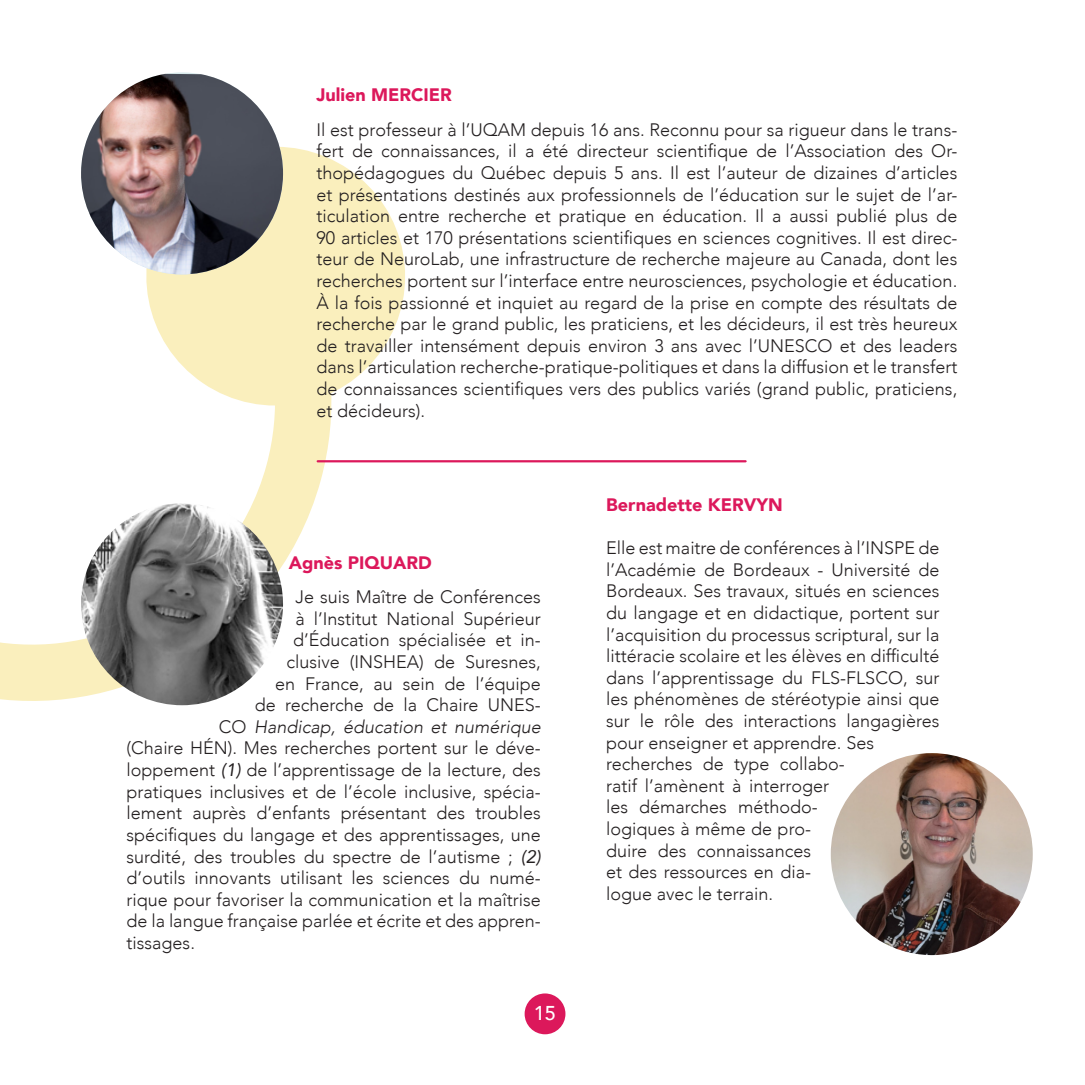
<style>
.page{position:relative;width:1085px;height:1085px;background:#fff}
.page>*{position:absolute;margin:0;border:0;box-sizing:border-box;transform-origin:0 0}
.t1{font:500 20.03px "Avenir";color:#fff}
.t2{font:300 18px/21.6px "Avenir";color:#231f20}
.t3{font:900 18px "Avenir";color:#dc185b}
.t4{font:italic 300 18px "Avenir";color:#231f20}
.s1{font-style:normal}
.s2{font-weight:400;font-style:italic}
</style>
<div class="page">
<div style="left:524px;top:993px;width:41px;height:41px;background:#dc185b;border-radius:50%"></div>
<svg style="left:0;top:423px;width:338px;height:283px"></svg>
<svg style="left:146px;top:147px;width:259px;height:276px;fill:#faefbd"></svg>
<img style="left:81px;top:503px;width:202px;height:202px;border-radius:101px">
<img style="left:830px;top:753px;width:202px;height:201px;border-radius:101px">
<hr style="left:317px;top:460px;width:428px;height:2px;background:#dc185b">
<img style="left:81px;top:74px;width:202px;height:201px">
<p class="t3" style="left:316px;top:80px;width:137px">Julien MERCIER</p>
<p class="t2" style="left:316px;top:119px;width:642px;text-align:justify">Il est professeur à l’UQAM depuis 16 ans. Reconnu pour sa rigueur dans le trans&shy;fert de connaissances, il a été directeur scientifique de l’Association des Or&shy;thopédagogues du Québec depuis 5 ans. Il est l’auteur de dizaines d’articles et présentations destinés aux professionnels de l’éducation sur le sujet de l’ar&shy;ticulation entre recherche et pratique en éducation. Il a aussi publié plus de 90 articles et 170 présentations scientifiques en sciences cognitives. Il est direc&shy;teur de NeuroLab, une infrastructure de recherche majeure au Canada, dont les recherches portent sur l’interface entre neurosciences, psychologie et éducation.<br>À la fois passionné et inquiet au regard de la prise en compte des résultats de recherche par le grand public, les praticiens, et les décideurs, il est très heureux de travailler intensément depuis environ 3 ans avec l’UNESCO et des leaders dans l’articulation recherche-pratique-politiques et dans la diffusion et le transfert de connaissances scientifiques vers des publics variés (grand public, praticiens, et décideurs).</p>
<p class="t3" style="left:289px;top:547px;width:145px">Agnès PIQUARD</p>
<p class="t2" style="left:295px;top:586px;width:247px">Je suis Maître de Conférences</p>
<p class="t2" style="left:295px;top:607px;width:247px">à l’Institut National Supérieur</p>
<p class="t2" style="left:293px;top:629px;width:249px">d’Éducation spécialisée et in-</p>
<p class="t2" style="left:286px;top:651px;width:256px">clusive (INSHEA) de Suresnes,</p>
<p class="t2" style="left:275px;top:672px;width:267px">en France, au sein de l’équipe</p>
<p class="t2" style="left:255px;top:694px;width:287px">de recherche de la Chaire UNES-</p>
<p class="t4" style="left:219px;top:716px;width:323px"><span class="s1">CO</span> Handicap, éducation et numérique</p>
<p class="t2" style="left:127px;top:737px;width:416px">(Chaire HÉN). Mes recherches portent sur le déve-</p>
<p class="t2" style="left:127px;top:759px;width:416px">loppement <span class="s2">(1)</span> de l’apprentissage de la lecture, des</p>
<p class="t2" style="left:127px;top:780px;width:416px">pratiques inclusives et de l’école inclusive, spécia-</p>
<p class="t2" style="left:127px;top:802px;width:416px">lement auprès d’enfants présentant des troubles</p>
<p class="t2" style="left:127px;top:823px;width:415px">spécifiques du langage et des apprentissages, une</p>
<p class="t2" style="left:127px;top:845px;width:415px">surdité, des troubles du spectre de l’autisme ; <span class="s2">(2)</span></p>
<p class="t2" style="left:127px;top:867px;width:416px">d’outils innovants utilisant les sciences du numé-</p>
<p class="t2" style="left:127px;top:888px;width:416px">rique pour favoriser la communication et la maîtrise</p>
<p class="t2" style="left:127px;top:910px;width:416px">de la langue française parlée et écrite et des appren-</p>
<p class="t2" style="left:127px;top:931px;width:70px">tissages.</p>
<p class="t1" style="left:533px;top:995px;width:24px">15</p>
<p class="t3" style="left:606px;top:489px;width:178px">Bernadette KERVYN</p>
<p class="t2" style="left:606px;top:537px;width:335px">Elle est maitre de conférences à l’INSPE de l’Académie de Bordeaux - Université de Bordeaux. Ses travaux, situés en sciences du langage et en didactique, portent sur l’acquisition du processus scriptural, sur la littéracie scolaire et les élèves en difficulté dans l’apprentissage du FLS-FLSCO, sur les phénomènes de stéréotypie ainsi que sur le rôle des interactions langagières pour enseigner et apprendre. Ses recherches de type collabo-<br>ratif l’amènent à interroger<br>les démarches méthodo-<br>logiques à même de pro-<br>duire des connaissances<br>et des ressources en dia-<br>logue avec le terrain.</p>
</div>
